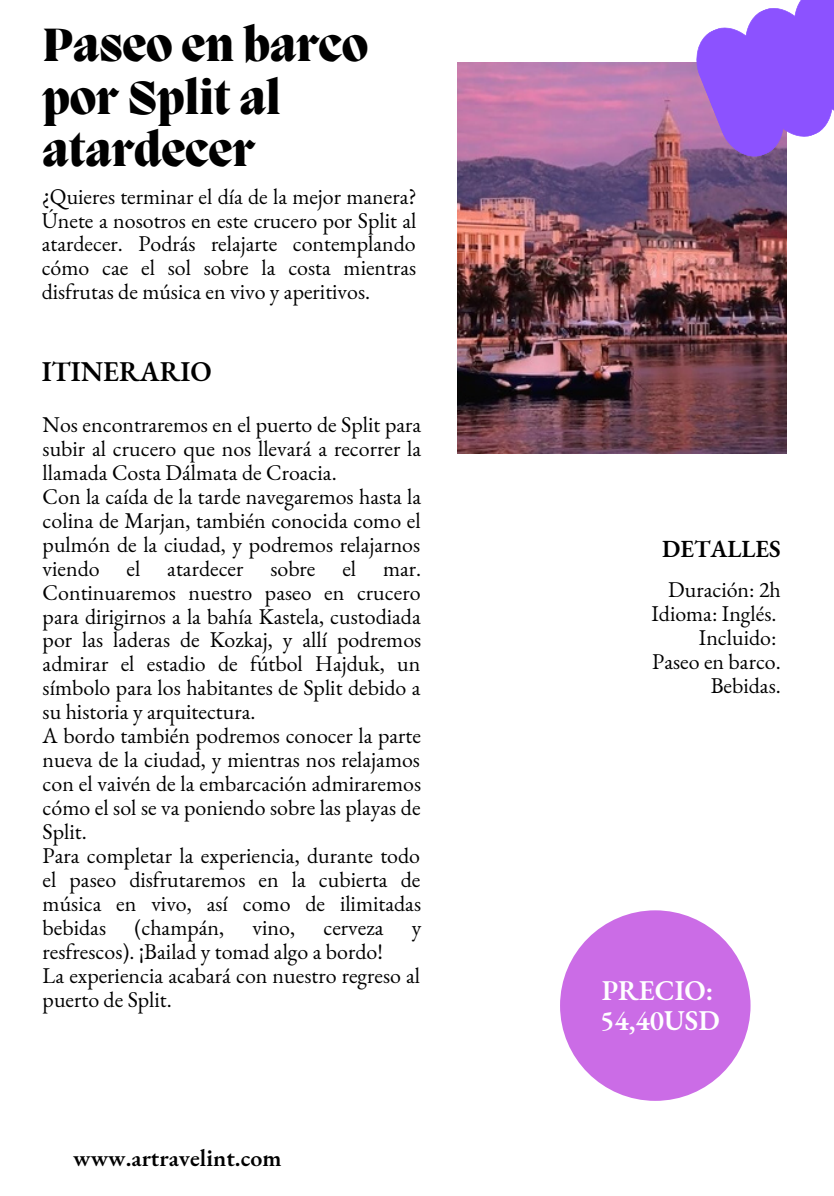
<style>
.page{position:relative;width:834px;height:1196px;background:#fff}
.page>*{position:absolute;margin:0;border:0;box-sizing:border-box;transform-origin:0 0}
.t1{font:800 47.8px/52.4px "Migra";color:#000}
.t2{font:600 28px "EB Garamond";color:#fff}
.t3{font:600 28px "EB Garamond";color:#000}
.t4{font:600 24px "EB Garamond";color:#000}
.t5{font:22px/24px "EB Garamond";color:#000;text-align:justify}
</style>
<div class="page">
<div style="left:560px;top:910px;width:190px;height:190px;background:#cb6ce6;border-radius:50%"></div>
<img style="left:457px;top:62px;width:330px;height:391px">
<svg style="left:685px;top:0;width:149px;height:166px"></svg>
<p class="t1" style="left:43px;top:23px;width:327px">Paseo en barco por Split al atardecer</p>
<p class="t5" style="left:42px;top:184px;width:376px">¿Quieres terminar el día de la mejor manera?<br>Únete a nosotros en este crucero por Split al atardecer. Podrás relajarte contemplando cómo cae el sol sobre la costa mientras disfrutas de música en vivo y aperitivos.</p>
<p class="t3" style="left:42px;top:352px;width:172px">ITINERARIO</p>
<p class="t5" style="left:43px;top:412px;width:380px">Nos encontraremos en el puerto de Split para subir al crucero que nos llevará a recorrer la llamada Costa Dálmata de Croacia.</p>
<p class="t5" style="left:43px;top:484px;width:380px">Con la caída de la tarde navegaremos hasta la colina de Marjan, también conocida como el pulmón de la ciudad, y podremos relajarnos viendo el atardecer sobre el mar.<br>Continuaremos nuestro paseo en crucero para dirigirnos a la bahía Kastela, custodiada por las laderas de Kozkaj, y allí podremos admirar el estadio de fútbol Hajduk, un símbolo para los habitantes de Split debido a su historia y arquitectura.</p>
<p class="t5" style="left:43px;top:723px;width:380px">A bordo también podremos conocer la parte nueva de la ciudad, y mientras nos relajamos con el vaivén de la embarcación admiraremos cómo el sol se va poniendo sobre las playas de Split.</p>
<p class="t5" style="left:43px;top:843px;width:380px">Para completar la experiencia, durante todo el paseo disfrutaremos en la cubierta de música en vivo, así como de ilimitadas bebidas</p>
<p class="t5" style="left:134px;top:915px;width:91px">(champán,</p>
<p class="t5" style="left:253px;top:915px;width:44px">vino,</p>
<p class="t5" style="left:323px;top:915px;width:62px">cerveza</p>
<p class="t5" style="left:412px;top:915px;width:11px">y</p>
<p class="t5" style="left:43px;top:939px;width:342px">resfrescos). ¡Bailad y tomad algo a bordo!</p>
<p class="t5" style="left:43px;top:963px;width:379px">La experiencia acabará con nuestro regreso al puerto de Split.</p>
<p class="t4" style="left:73px;top:1142px;width:210px">www.artravelint.com</p>
<p class="t4" style="left:662px;top:533px;width:120px">DETALLES</p>
<p class="t5" style="left:668px;top:577px;width:114px">Duración: 2h</p>
<p class="t5" style="left:651px;top:601px;width:127px">Idioma: Inglés.</p>
<p class="t5" style="left:699px;top:625px;width:79px">Incluido:</p>
<p class="t5" style="left:652px;top:648px;width:130px">Paseo en barco.</p>
<p class="t5" style="left:711px;top:672px;width:72px">Bebidas.</p>
<p class="t2" style="left:602px;top:971px;width:113px">PRECIO:</p>
<p class="t2" style="left:600px;top:1001px;width:121px">54,40USD</p>
</div>
